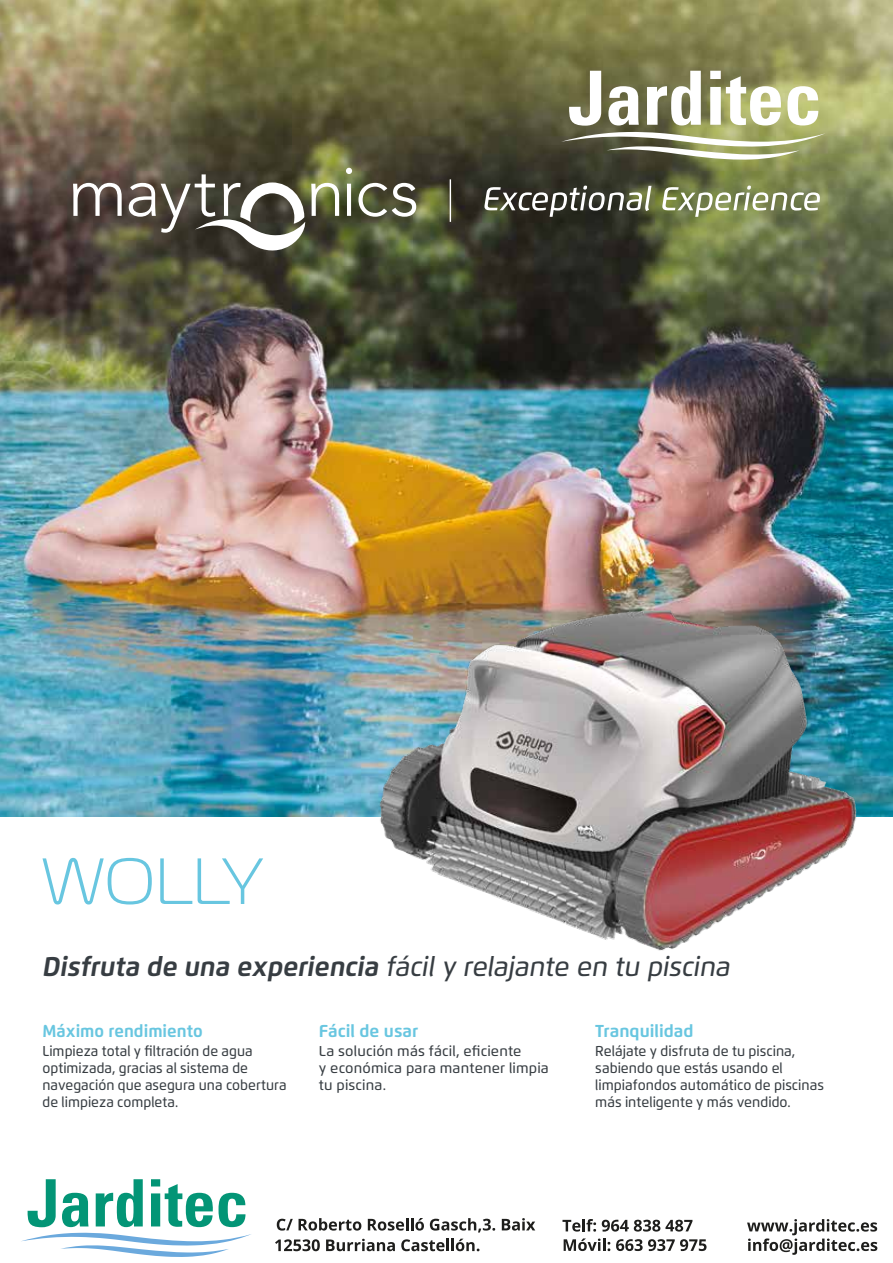
<style>
.page{position:relative;width:893px;height:1263px;background:#fff}
.page>*{position:absolute;margin:0;border:0;box-sizing:border-box;transform-origin:0 0}
.t1{font:300 65.1px "Magistral";letter-spacing:.01em;color:#68c6e0}
.t2{font:italic 500 27px "Flexo";letter-spacing:-.005em;color:#373d42}
.t3{font:700 17.25px "Flexo";color:#68c6e0}
.t4{font:500 14.25px/17.1px "Flexo";letter-spacing:.005em;color:#373d42;scale:.96 1}
.t5{font:500 14.25px/17.1px "Flexo";letter-spacing:.005em;color:#373d42;scale:.95 1}
.t6{font:500 14.25px/17.1px "Flexo";letter-spacing:.005em;color:#373d42}
.s1{font-weight:700}
</style>
<div class="page">
<img style="left:0;top:0;width:893px;height:816px">
<img style="left:367px;top:583px;width:501px;height:368px">
<svg style="left:562px;top:1219px;width:34px;height:12px"></svg>
<svg style="left:602px;top:1220px;width:90px;height:11px"></svg>
<svg style="left:564px;top:1238px;width:46px;height:13px"></svg>
<svg style="left:616px;top:1239px;width:90px;height:12px"></svg>
<svg style="left:747px;top:1219px;width:130px;height:36px"></svg>
<svg style="left:277px;top:1219px;width:16px;height:11px"></svg>
<svg style="left:299px;top:1218px;width:62px;height:12px"></svg>
<svg style="left:368px;top:1218px;width:56px;height:12px"></svg>
<svg style="left:430px;top:1218px;width:65px;height:14px"></svg>
<svg style="left:502px;top:1218px;width:33px;height:12px"></svg>
<svg style="left:275px;top:1239px;width:45px;height:12px"></svg>
<svg style="left:326px;top:1239px;width:69px;height:12px"></svg>
<svg style="left:401px;top:1239px;width:78px;height:12px"></svg>
<svg style="left:21px;top:1179px;width:230px;height:78px"></svg>
<hr style="left:450px;top:179px;width:1px;height:43px;background:#fff">
<svg style="left:484px;top:186px;width:336px;height:31px"></svg>
<svg style="left:73px;top:183px;width:49px;height:33px"></svg>
<svg style="left:346px;top:168px;width:6px;height:48px"></svg>
<svg style="left:358px;top:183px;width:58px;height:34px"></svg>
<svg style="left:129px;top:174px;width:210px;height:78px"></svg>
<svg style="left:569px;top:71px;width:32px;height:55px"></svg>
<svg style="left:608px;top:86px;width:31px;height:39px"></svg>
<svg style="left:647px;top:71px;width:54px;height:54px"></svg>
<svg style="left:710px;top:71px;width:71px;height:54px"></svg>
<svg style="left:787px;top:86px;width:31px;height:39px"></svg>
<svg style="left:561px;top:132px;width:264px;height:28px"></svg>
<h1 class="t1" style="left:43px;top:842px;width:222px">WOLLY</h1>
<h2 class="t2" style="left:43px;top:950px;width:689px"><span class="s1">Disfruta de una experiencia</span> fácil y relajante en tu piscina</h2>
<p class="t3" style="left:43px;top:1020px;width:162px">Máximo rendimiento</p>
<p class="t5" style="left:42px;top:1042px;width:259px">Limpieza total y filtración de agua optimizada, gracias al sistema de navegación que asegura una cobertura de limpieza completa.</p>
<p class="t3" style="left:319px;top:1020px;width:101px">Fácil de usar</p>
<p class="t6" style="left:319px;top:1042px;width:232px">La solución más fácil, eficiente<br>y económica para mantener limpia tu piscina.</p>
<p class="t3" style="left:595px;top:1020px;width:100px">Tranquilidad</p>
<p class="t4" style="left:595px;top:1042px;width:240px">Relájate y disfruta de tu piscina, sabiendo que estás usando el limpiafondos automático de piscinas más inteligente y más vendido.</p>
</div>
